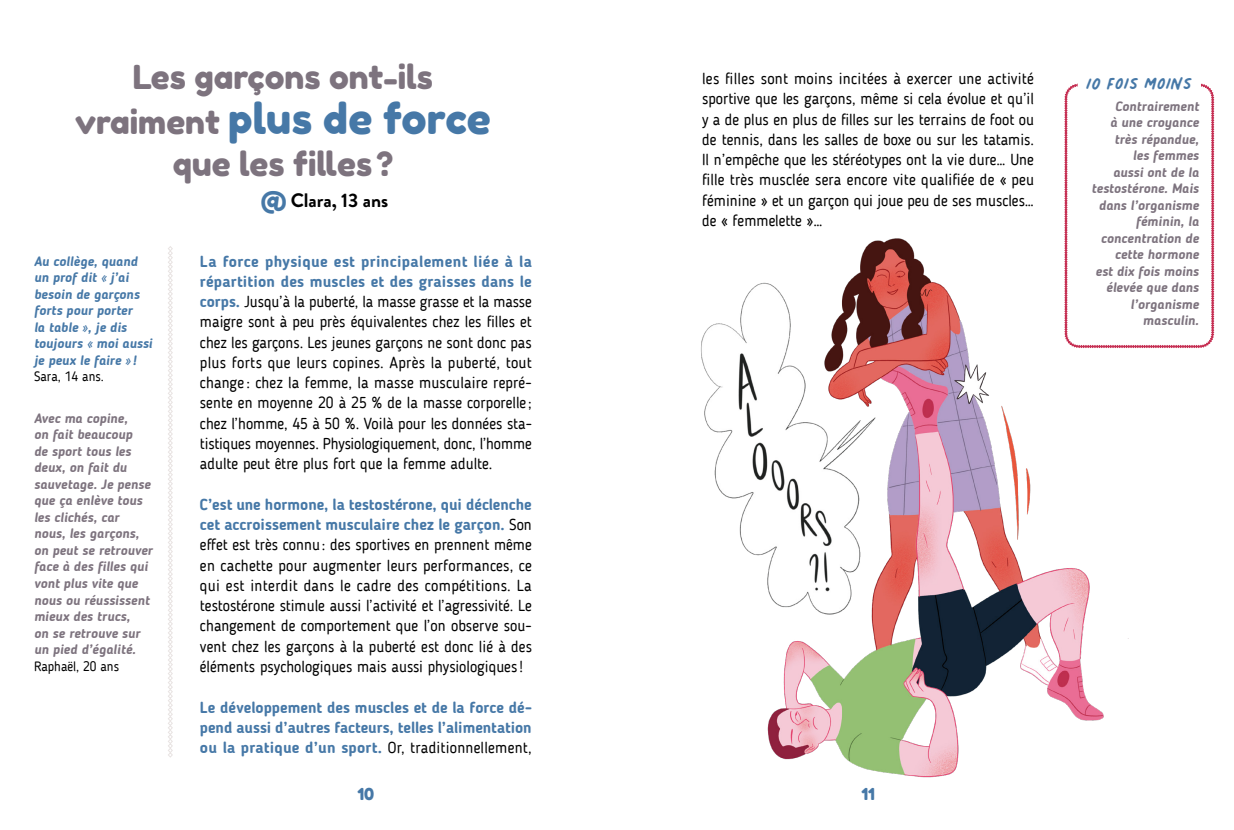
<style>
.page{position:relative;width:1234px;height:830px;background:#fff}
.page>*{position:absolute;margin:0;border:0;box-sizing:border-box;transform-origin:0 0}
.t1{font:42px "Fredoka One";letter-spacing:-.005em;color:#4678a7}
.t2{font:36px "Palmer Lake Print";letter-spacing:-.005em;color:#4678a7}
.t3{font:33px "Fredoka One";color:#7d737e}
.t4{font:700 19.5px "Brandon Grotesque";color:#000}
.t5{font:16.5px "Fredoka One";color:#4678a7}
.t6{font:15.75px/20.2px "Blogger Sans";color:#000;text-align:justify}
.t7{font:700 15.75px/20.2px "Blogger Sans";letter-spacing:.005em;color:#4678a7;text-align:justify}
.t8{font:italic 700 13.5px/16.5px "Blogger Sans";color:#7d737e}
.t9{font:italic 700 13.5px/16.5px "Blogger Sans";color:#4678a7}
.t10{font:13.5px "Blogger Sans";color:#000}
.s1{font-size:33px;color:#7d737e}
.s2{font-family:"Fredoka One";font-weight:400;font-size:28.5px;color:#4678a7}
.s3{font-weight:700;color:#4678a7}
.s4{font-weight:400;color:#000}
</style>
<div class="page">
<svg style="left:168px;top:246px;width:5px;height:511px"></svg>
<img style="left:701px;top:238px;width:448px;height:540px">
<svg style="left:1064px;top:83px;width:149px;height:264px"></svg>
<h3 class="t3" style="left:133px;top:56px;width:301px">Les garçons ont-ils</h3>
<h1 class="t1" style="left:75px;top:93px;width:417px"><span class="s1">vraiment</span> plus de force</h1>
<h3 class="t3" style="left:173px;top:143px;width:222px">que les filles?</h3>
<p class="t4" style="left:260px;top:186px;width:129px"><span class="s2">@</span> Clara, 13 ans</p>
<p class="t9" style="left:34px;top:252px;width:120px">Au collège, quand un prof dit « j’ai besoin de garçons forts pour porter<br>la table », je dis toujours « moi aussi je peux le faire » !</p>
<p class="t10" style="left:34px;top:370px;width:71px">Sara, 14 ans.</p>
<p class="t8" style="left:34px;top:409px;width:120px">Avec ma copine,<br>on fait beaucoup<br>de sport tous les deux, on fait du sauvetage. Je pense que ça enlève tous les clichés, car nous, les garçons, on peut se retrouver face à des filles qui vont plus vite que nous ou réussissent mieux des trucs,<br>on se retrouve sur un pied d’égalité.</p>
<p class="t10" style="left:34px;top:659px;width:87px">Raphaël, 20 ans</p>
<p class="t6" style="left:200px;top:251px;width:333px"><span class="s3">La force physique est principalement liée à la répartition des muscles et des graisses dans le corps.</span> Jusqu’à la puberté, la masse grasse et la masse maigre sont à peu près équivalentes chez les filles et chez les garçons. Les jeunes garçons ne sont donc pas plus forts que leurs copines. Après la puberté, tout change : chez la femme, la masse musculaire repré&shy;sente en moyenne 20 à 25 % de la masse corporelle ; chez l’homme, 45 à 50 %. Voilà pour les données sta&shy;tistiques moyennes. Physiologiquement, donc, l’homme adulte peut être plus fort que la femme adulte.</p>
<p class="t6" style="left:200px;top:494px;width:333px"><span class="s3">C’est une hormone, la testostérone, qui déclenche cet accroissement musculaire chez le garçon.</span> Son effet est très connu: des sportives en prennent même en cachette pour augmenter leurs performances, ce qui est interdit dans le cadre des compétitions. La testostérone stimule aussi l’activité et l’agressivité. Le changement de comportement que l’on observe sou&shy;vent chez les garçons à la puberté est donc lié à des éléments psychologiques mais aussi physiologiques !</p>
<p class="t7" style="left:200px;top:697px;width:333px">Le développement des muscles et de la force dé&shy;pend aussi d’autres facteurs, telles l’alimentation ou la pratique d’un sport. <span class="s4">Or, traditionnellement,</span></p>
<p class="t6" style="left:702px;top:69px;width:333px">les filles sont moins incitées à exercer une activité sportive que les garçons, même si cela évolue et qu’il y a de plus en plus de filles sur les terrains de foot ou de tennis, dans les salles de boxe ou sur les tatamis.<br>Il n’empêche que les stéréotypes ont la vie dure… Une fille très musclée sera encore vite qualifiée de « peu féminine » et un garçon qui joue peu de ses muscles… de « femmelette »…</p>
<p class="t5" style="left:357px;top:783px;width:18px">10</p>
<p class="t5" style="left:861px;top:783px;width:15px">11</p>
<h2 class="t2" style="left:1085px;top:65px;width:108px">10 FOIS MOINS</h2>
<p class="t8" style="left:1091px;top:98px;width:109px;text-align:right">Contrairement<br>à une croyance très répandue,<br>les femmes<br>aussi ont de la testostérone. Mais dans l’organisme féminin, la concentration de cette hormone<br>est dix fois moins élevée que dans l’organisme masculin.</p>
</div>
